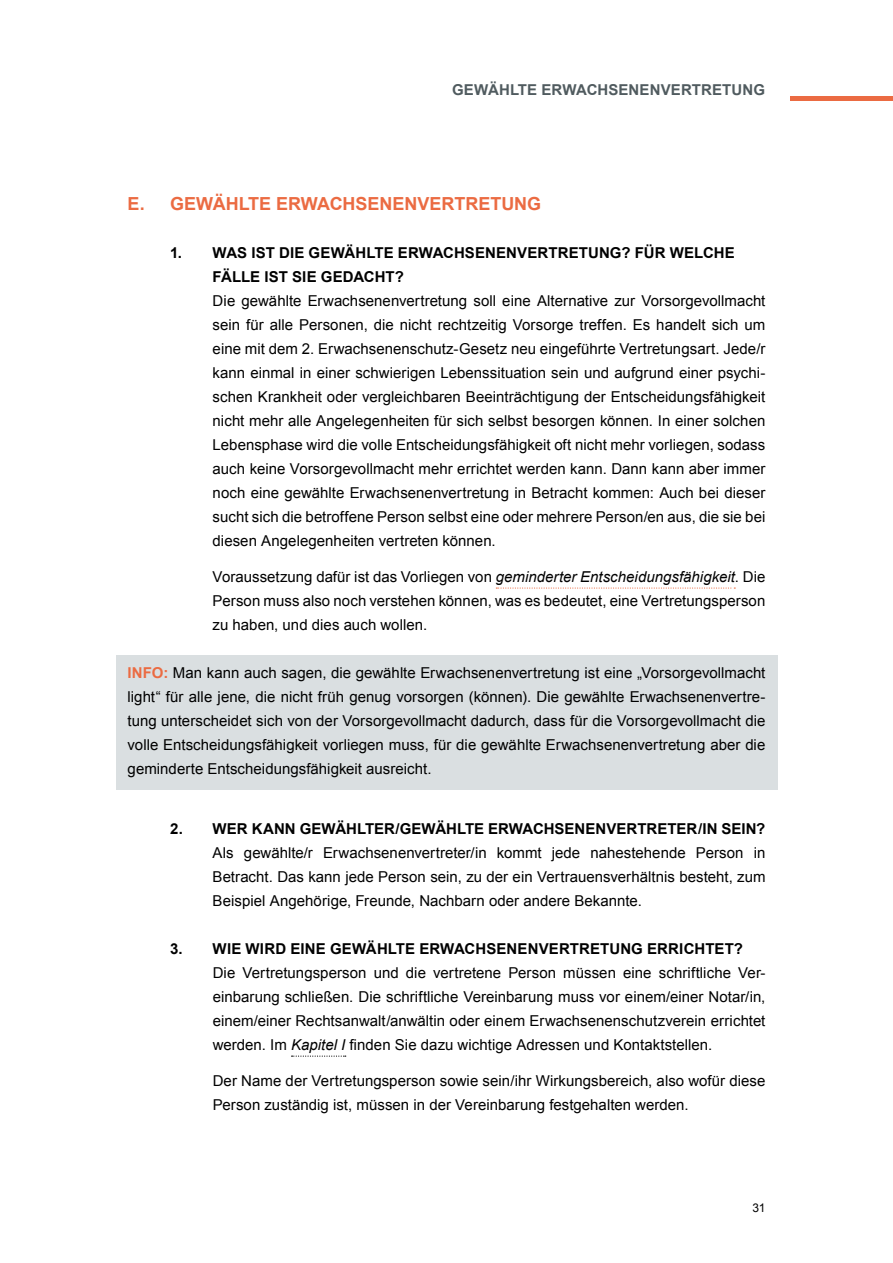
<style>
.page{position:relative;width:893px;height:1263px;background:#fff}
.page>*{position:absolute;margin:0;border:0;box-sizing:border-box;transform-origin:0 0}
.t1{font:700 18px "Arial";color:#eb6b42}
.t2{font:15px/24px "Arial";letter-spacing:.005em;color:#000;text-align:justify}
.t3{font:700 15px "Arial";letter-spacing:.005em;color:#000}
.t4{font:700 15px "Arial";letter-spacing:.005em;color:#505b5f}
.t5{font:12px "Arial";color:#000}
.s1{font-style:italic}
.s2{font-weight:700;color:#eb6b42}
</style>
<div class="page">
<hr style="left:791px;top:96px;width:102px;height:4px;background:#eb6b42">
<svg style="left:496px;top:587px;width:239px;height:2px"></svg>
<div style="left:116px;top:655px;width:661px;height:134px;background:#dadfe1"></div>
<svg style="left:292px;top:1055px;width:54px;height:2px"></svg>
<p class="t4" style="left:452px;top:80px;width:48px">GEWÄHL</p>
<p class="t4" style="left:518px;top:80px;width:70px">TE ERWACHSENENVE</p>
<p class="t4" style="left:681px;top:80px;width:62px">RTRETUNG</p>
<p class="t1" style="left:128px;top:192px;width:327px">E. GEWÄHLTE ERWACHSENENVERTR</p>
<p class="t1" style="left:478px;top:192px;width:64px">ETUNG</p>
<p class="t3" style="left:170px;top:243px;width:379px">1. WAS IST DIE GEWÄHLTE ERWACHSENENVERTR</p>
<p class="t3" style="left:569px;top:243px;width:168px">ETUNG? FÜR WELCHE</p>
<p class="t3" style="left:213px;top:267px;width:193px">FÄLLE IST SIE GEDACHT?</p>
<p class="t2" style="left:213px;top:289px;width:554px">Die gewählte Erwachsenenvertretung soll eine Alternative zur Vorsorgevollmacht sein für alle Personen, die nicht rechtzeitig Vorsorge treffen. Es handelt sich um eine mit dem 2. Erwachsenenschutz-Gesetz neu eingeführte Vertretungsart. Jede/r kann einmal in einer schwierigen Lebenssituation sein und aufgrund einer psychi&shy;schen Krankheit oder vergleichbaren Beeinträchtigung der Entscheidungsfähigkeit nicht mehr alle Angelegenheiten für sich selbst besorgen können. In einer solchen Lebensphase wird die volle Entscheidungsfähigkeit oft nicht mehr vorliegen, sodass auch keine Vorsorgevollmacht mehr errichtet werden kann. Dann kann aber immer noch eine gewählte Erwachsenenvertretung in Betracht kommen: Auch bei dieser sucht sich die betroffene Person selbst eine oder mehrere Person/en aus, die sie bei diesen Angelegenheiten vertreten können.</p>
<p class="t2" style="left:213px;top:565px;width:554px">Voraussetzung dafür ist das Vorliegen von <span class="s1">geminderter Entscheidungsfähigkeit</span>. Die Person muss also noch verstehen können, was es bedeutet, eine Vertretungsperson zu haben, und dies auch wollen.</p>
<p class="t2" style="left:128px;top:661px;width:639px"><span class="s2">INFO:</span> Man kann auch sagen, die gewählte Erwachsenenvertretung ist eine „Vorsorgevollmacht light“ für alle jene, die nicht früh genug vorsorgen (können). Die gewählte Erwachsenenvertre&shy;tung unterscheidet sich von der Vorsorgevollmacht dadurch, dass für die Vorsorgevollmacht die volle Entscheidungsfähigkeit vorliegen muss, für die gewählte Erwachsenenvertretung aber die geminderte Entscheidungsfähigkeit ausreicht.</p>
<p class="t3" style="left:170px;top:819px;width:468px">2. WER KANN GEWÄHLTER/GEWÄHLTE ERWACHSENENVERTR</p>
<p class="t3" style="left:657px;top:819px;width:110px">ETER/IN SEIN?</p>
<p class="t2" style="left:213px;top:841px;width:554px">Als gewählte/r Erwachsenenvertreter/in kommt jede nahestehende Person in Betracht. Das kann jede Person sein, zu der ein Vertrauensverhältnis besteht, zum Beispiel Angehörige, Freunde, Nachbarn oder andere Bekannte.</p>
<p class="t3" style="left:170px;top:939px;width:400px">3. WIE WIRD EINE GEWÄHLTE ERWACHSENENVERTR</p>
<p class="t3" style="left:590px;top:939px;width:154px">ETUNG ERRICHTET?</p>
<p class="t2" style="left:213px;top:961px;width:554px">Die Vertretungsperson und die vertretene Person müssen eine schriftliche Ver&shy;einbarung schließen. Die schriftliche Vereinbarung muss vor einem/einer Notar/in, einem/einer Rechtsanwalt/anwältin oder einem Erwachsenenschutzverein errichtet werden. Im <span class="s1">Kapitel I</span> finden Sie dazu wichtige Adressen und Kontaktstellen.</p>
<p class="t2" style="left:213px;top:1069px;width:554px">Der Name der Vertretungsperson sowie sein/ihr Wirkungsbereich, also wofür diese<br>Person zuständig ist, müssen in der Vereinbarung festgehalten werden.</p>
<p class="t5" style="left:752px;top:1200px;width:15px">31</p>
</div>
